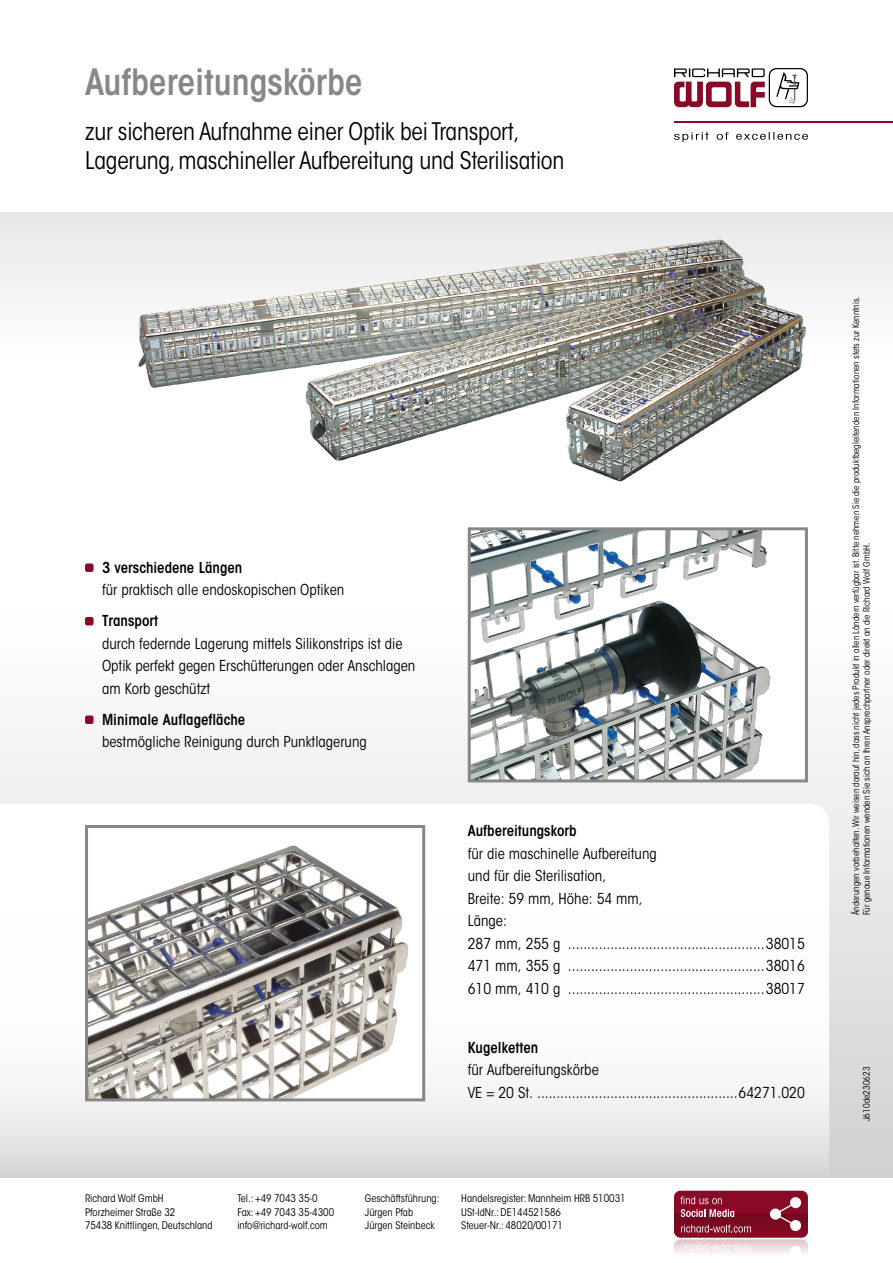
<style>
.page{position:relative;width:893px;height:1263px;background:#fff}
.page>*{position:absolute;margin:0;border:0;box-sizing:border-box;transform-origin:0 0}
.t1{font:600 condensed 36px "ITC Avant Garde Std";color:#878787}
.t2{font:condensed 24px/28.8px "ITC Avant Garde Std";letter-spacing:-.01em;color:#000}
.t3{font:condensed 15px/22.5px "ITC Avant Garde Std";color:#000}
.t4{font:600 condensed 15px "ITC Avant Garde Std";color:#000}
.t5{font:condensed 10.5px/13.5px "ITC Avant Garde Std";color:#000}
.t6{font:condensed 9px/10.8px "ITC Avant Garde Std";color:#000}
</style>
<div class="page">
<div style="left:0;top:612px;width:893px;height:566px;background:linear-gradient(to bottom,#fff,#d1d1d0)"></div>
<svg style="left:0;top:804px;width:829px;height:374px"></svg>
<div style="left:0;top:213px;width:893px;height:148px;background:#f3f3f3"></div>
<svg style="left:674px;top:132px;width:134px;height:10px"></svg>
<svg style="left:674px;top:68px;width:134px;height:39px"></svg>
<hr style="left:674px;top:121px;width:219px;height:2px;background:#880a26">
<img style="left:100px;top:212px;width:726px;height:270px">
<div style="left:85px;top:563px;width:9px;height:9px;background:#880a26;border-radius:2px"></div>
<div style="left:85px;top:617px;width:9px;height:8px;background:#880a26;border-radius:2px"></div>
<div style="left:85px;top:715px;width:9px;height:9px;background:#880a26;border-radius:2px"></div>
<img style="left:472px;top:531px;width:332px;height:247px">
<div style="left:468px;top:527px;width:340px;height:255px;border:3px solid #878787"></div>
<img style="left:89px;top:829px;width:332px;height:268px">
<div style="left:85px;top:825px;width:340px;height:276px;border:3px solid #878787"></div>
<div style="left:674px;top:1191px;width:134px;height:46px;background:#880a26;border-radius:6px"></div>
<svg style="left:674px;top:1196px;width:134px;height:57px"></svg>
<h1 class="t1" style="left:85px;top:59px;width:279px">Aufbereitungskörbe</h1>
<h2 class="t2" style="left:85px;top:118px;width:481px">zur sicheren Aufnahme einer Optik bei Transport,<br>Lagerung, maschineller Aufbereitung und Sterilisation</h2>
<p class="t4" style="left:102px;top:558px;width:142px">3 verschiedene Längen</p>
<p class="t3" style="left:102px;top:579px;width:244px">für praktisch alle endoskopischen Optiken</p>
<p class="t4" style="left:102px;top:611px;width:58px">Transport</p>
<p class="t3" style="left:102px;top:632px;width:315px">durch federnde Lagerung mittels Silikonstrips ist die<br>Optik perfekt gegen Erschütterungen oder Anschlagen am Korb geschützt</p>
<p class="t4" style="left:102px;top:710px;width:145px">Minimale Auflagefläche</p>
<p class="t3" style="left:102px;top:731px;width:266px">bestmögliche Reinigung durch Punktlagerung</p>
<p class="t4" style="left:468px;top:821px;width:110px">Aufbereitungskorb</p>
<p class="t3" style="left:468px;top:842px;width:339px">für die maschinelle Aufbereitung<br>und für die Sterilisation,<br>Breite: 59 mm, Höhe: 54 mm,<br>Länge:<br>287 mm, 255 g ...................................................38015<br>471 mm, 355 g ...................................................38016<br>610 mm, 410 g ...................................................38017</p>
<p class="t4" style="left:468px;top:1038px;width:72px">Kugelketten</p>
<p class="t3" style="left:468px;top:1059px;width:339px">für Aufbereitungskörbe<br>VE = 20 St. ....................................................64271.020</p>
<p class="t5" style="left:85px;top:1192px;width:129px">Richard Wolf GmbH<br>Pforzheimer Straße 32<br>75438 Knittlingen, Deutschland</p>
<p class="t5" style="left:237px;top:1192px;width:98px">Tel.: +49 7043 35-0<br>Fax: +49 7043 35-4300 info@richard-wolf.com</p>
<p class="t5" style="left:365px;top:1192px;width:76px">Geschäftsführung:<br>Jürgen Pfab<br>Jürgen Steinbeck</p>
<p class="t5" style="left:461px;top:1192px;width:166px">Handelsregister: Mannheim HRB 510031<br>USt-IdNr.: DE144521586<br>Steuer-Nr.: 48020/00171</p>
<p class="t6" style="left:850px;top:915px;width:620px;rotate:-90deg">Änderungen vorbehalten. Wir weisen darauf hin, dass nicht jedes Produkt in allen Ländern verfügbar ist. Bitte nehmen Sie die produktbegleitenden Informationen stets zur Kenntnis.<br>Für genaue Informationen wenden Sie sich an Ihren Ansprechpartner oder direkt an die Richard Wolf GmbH.</p>
<p class="t6" style="left:861px;top:1121px;width:56px;rotate:-90deg">J610de230623</p>
</div>
